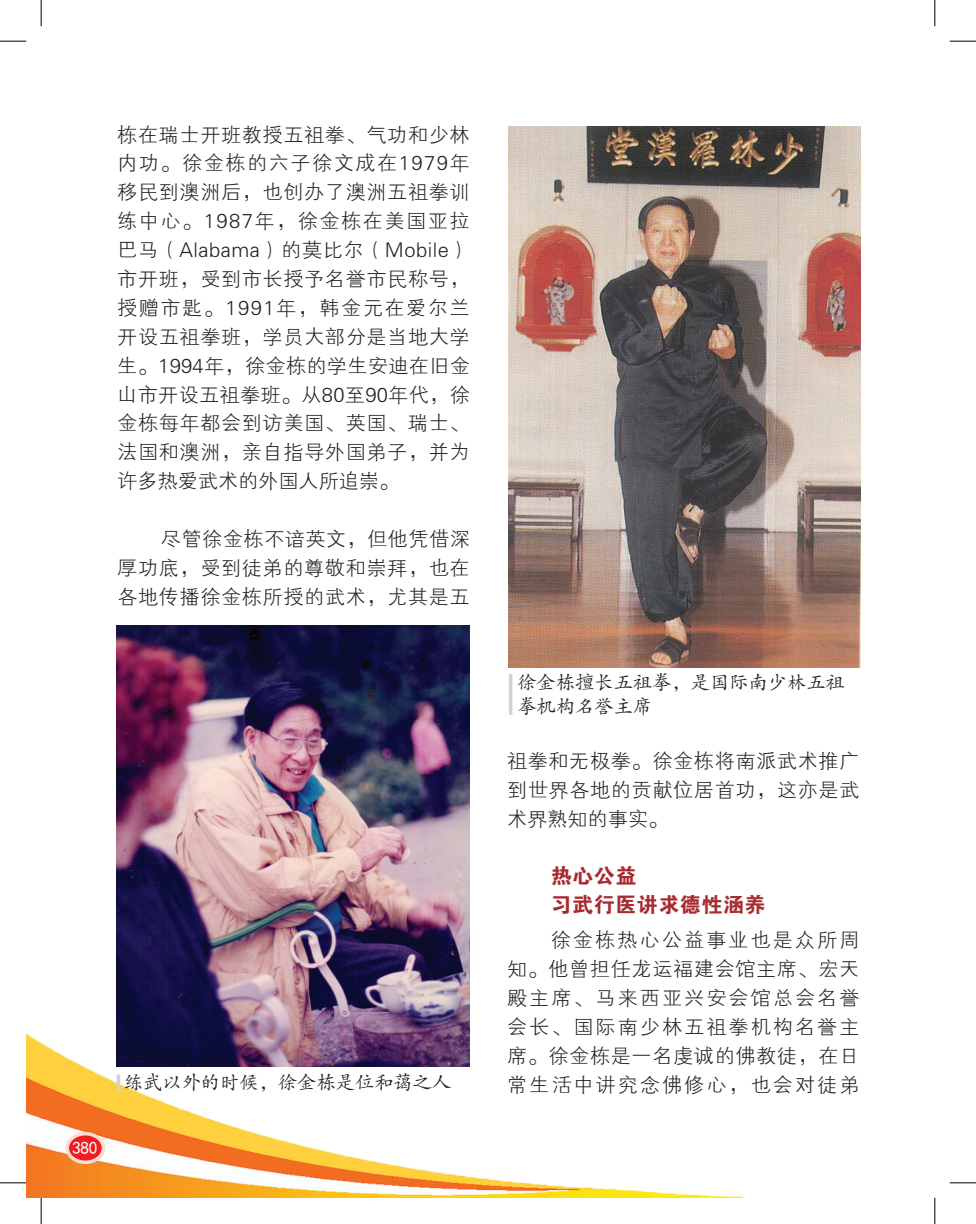
<style>
.page{position:relative;width:976px;height:1224px;background:#fff}
.page>*{position:absolute;margin:0;border:0;box-sizing:border-box;transform-origin:0 0}
.t1{font:21px "FZDHTK GBK1 0";letter-spacing:.025em;color:#a72b30}
.t2{font:20.12px/28.9px "FZXH1 K GBK1 0";letter-spacing:.03em;color:#231f20;text-align:justify}
.t3{font:19.25px/23.1px "FZKTK GBK1 0";color:#231f20}
.t4{font:17.5px "Sim Hei";color:#fff}
</style>
<div class="page">
<img style="left:26px;top:1033px;width:715px;height:164px">
<div style="left:67px;top:1133px;width:36px;height:29px;background:#ee1d23;border-radius:50%"></div>
<div style="left:65px;top:1131px;width:40px;height:32px;border:4px solid #fddcce;border-radius:50%"></div>
<img style="left:116px;top:625px;width:354px;height:441px">
<img style="left:508px;top:127px;width:352px;height:540px">
<svg style="left:509px;top:674px;width:3px;height:40px"></svg>
<hr style="left:117px;top:1074px;width:3px;height:17px;background:#d1d2d4">
<svg style="left:0;top:41px;width:26px;height:1px"></svg>
<svg style="left:949px;top:41px;width:26px;height:1px"></svg>
<svg style="left:0;top:1182px;width:26px;height:1px"></svg>
<svg style="left:949px;top:1182px;width:26px;height:1px"></svg>
<svg style="left:41px;top:0;width:1px;height:26px"></svg>
<svg style="left:41px;top:1197px;width:1px;height:26px"></svg>
<svg style="left:934px;top:0;width:1px;height:26px"></svg>
<svg style="left:934px;top:1197px;width:1px;height:26px"></svg>
<p class="t2" style="left:117px;top:121px;width:354px">栋在瑞士开班教授五祖拳、气功和少林内功。徐金栋的六子徐文成在1979年移民到澳洲后，也创办了澳洲五祖拳训练中心。1987年，徐金栋在美国亚拉巴马（Alabama）的莫比尔（Mobile）市开班，受到市长授予名誉市民称号，授赠市匙。1991年，韩金元在爱尔兰开设五祖拳班，学员大部分是当地大学生。1994年，徐金栋的学生安迪在旧金山市开设五祖拳班。从80至90年代，徐金栋每年都会到访美国、英国、瑞士、法国和澳洲，亲自指导外国弟子，并为许多热爱武术的外国人所追崇。</p>
<p class="t2" style="left:117px;top:525px;width:354px;text-indent:44px">尽管徐金栋不谙英文，但他凭借深厚功底，受到徒弟的尊敬和崇拜，也在各地传播徐金栋所授的武术，尤其是五</p>
<p class="t4" style="left:72px;top:1139px;width:27px">380</p>
<p class="t3" style="left:124px;top:1071px;width:329px">练武以外的时候，徐金栋是位和蔼之人</p>
<p class="t3" style="left:517px;top:671px;width:329px">徐金栋擅长五祖拳，是国际南少林五祖拳机构名誉主席</p>
<p class="t2" style="left:507px;top:746px;width:354px">祖拳和无极拳。徐金栋将南派武术推广到世界各地的贡献位居首功，这亦是武术界熟知的事实。</p>
<p class="t1" style="left:550px;top:864px;width:87px">热心公益</p>
<p class="t1" style="left:550px;top:893px;width:216px">习武行医讲求德性涵养</p>
<p class="t2" style="left:507px;top:926px;width:354px;text-indent:44px">徐金栋热心公益事业也是众所周知。他曾担任龙运福建会馆主席、宏天殿主席、马来西亚兴安会馆总会名誉会长、国际南少林五祖拳机构名誉主席。徐金栋是一名虔诚的佛教徒，在日常生活中讲究念佛修心，也会对徒弟</p>
</div>
